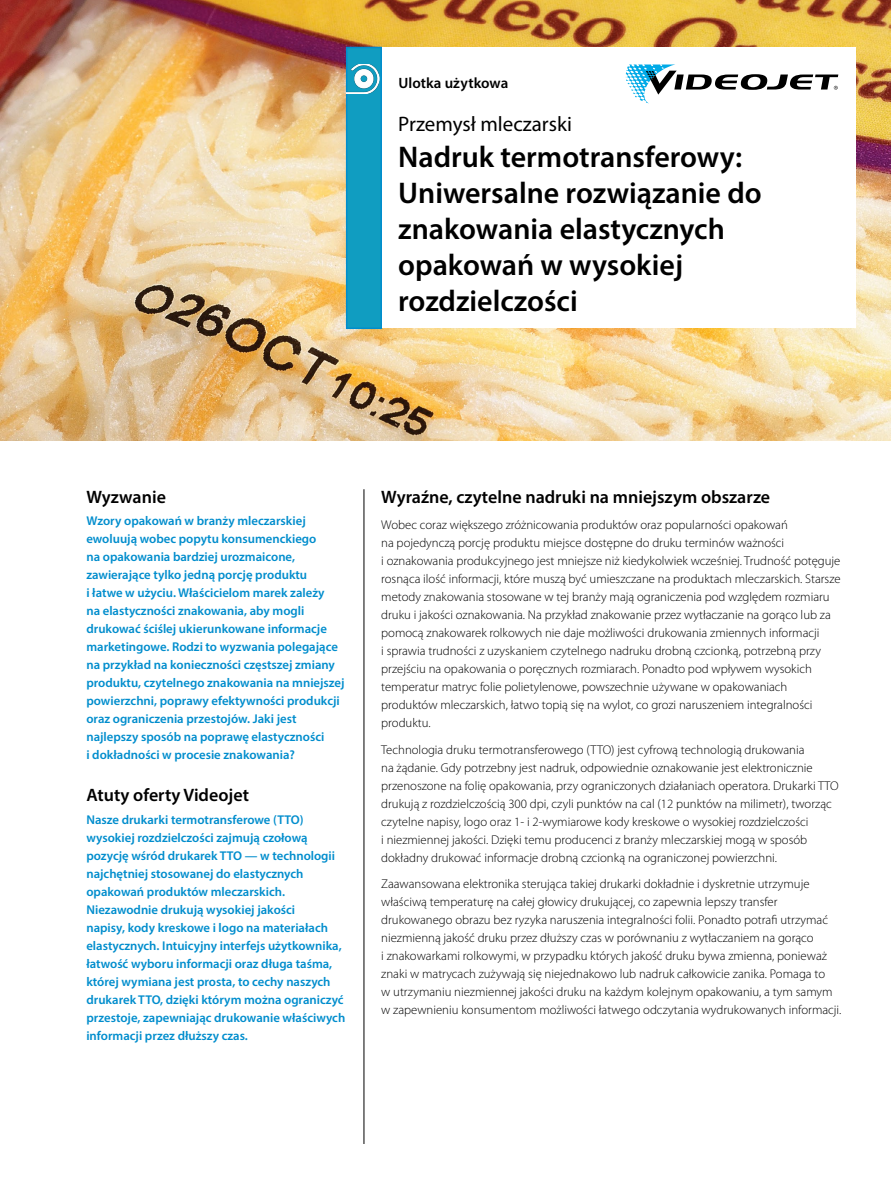
<style>
.page{position:relative;width:891px;height:1188px;background:#fff}
.page>*{position:absolute;margin:0;border:0;box-sizing:border-box;transform-origin:0 0}
.t1{font:600 30px/36px "Myriad Pro";color:#000}
.t2{font:21px "Myriad Pro";color:#000}
.t3{font:600 18px "Myriad Pro";color:#000}
.t4{font:600 15px "Myriad Pro";color:#000}
.t5{font:300 12.75px/18px "Myriad Pro";color:#000}
.t6{font:600 12.75px/18px "Myriad Pro";color:#008dcd}
</style>
<div class="page">
<img style="left:0;top:0;width:891px;height:441px">
<div style="left:381px;top:47px;width:474px;height:281px;background:#fff"></div>
<div style="left:346px;top:47px;width:36px;height:282px;background:#109dc1;border:2px solid #008dcd"></div>
<svg style="left:626px;top:65px;width:212px;height:38px"></svg>
<hr style="left:364px;top:489px;width:1px;height:655px;background:#000">
<img style="left:346px;top:64px;width:35px;height:30px">
<p class="t4" style="left:399px;top:73px;width:111px">Ulotka użytkowa</p>
<h2 class="t2" style="left:398px;top:111px;width:175px">Przemysł mleczarski</h2>
<h1 class="t1" style="left:398px;top:138px;width:365px">Nadruk termotransferowy:<br>Uniwersalne rozwiązanie do znakowania elastycznych opakowań w wysokiej rozdzielczości</h1>
<h3 class="t3" style="left:86px;top:485px;width:81px">Wyzwanie</h3>
<p class="t6" style="left:86px;top:511px;width:260px">Wzory opakowań w branży mleczarskiej ewoluują wobec popytu konsumenckiego<br>na opakowania bardziej urozmaicone, zawierające tylko jedną porcję produktu<br>i łatwe w użyciu. Właścicielom marek zależy<br>na elastyczności znakowania, aby mogli drukować ściślej ukierunkowane informacje marketingowe. Rodzi to wyzwania polegające na przykład na konieczności częstszej zmiany produktu, czytelnego znakowania na mniejszej powierzchni, poprawy efektywności produkcji oraz ograniczenia przestojów. Jaki jest najlepszy sposób na poprawę elastyczności<br>i dokładności w procesie znakowania?</p>
<h3 class="t3" style="left:86px;top:784px;width:164px">Atuty oferty Videojet</h3>
<p class="t6" style="left:86px;top:810px;width:260px">Nasze drukarki termotransferowe (TTO) wysokiej rozdzielczości zajmują czołową pozycję wśród drukarek TTO — w technologii najchętniej stosowanej do elastycznych opakowań produktów mleczarskich.<br>Niezawodnie drukują wysokiej jakości<br>napisy, kody kreskowe i logo na materiałach elastycznych. Intuicyjny interfejs użytkownika, łatwość wyboru informacji oraz długa taśma, której wymiana jest prosta, to cechy naszych drukarek TTO, dzięki którym można ograniczyć przestoje, zapewniając drukowanie właściwych informacji przez dłuższy czas.</p>
<h3 class="t3" style="left:381px;top:485px;width:391px">Wyraźne, czytelne nadruki na mniejszym obszarze</h3>
<p class="t5" style="left:381px;top:516px;width:461px">Wobec coraz większego zróżnicowania produktów oraz popularności opakowań<br>na pojedynczą porcję produktu miejsce dostępne do druku terminów ważności<br>i oznakowania produkcyjnego jest mniejsze niż kiedykolwiek wcześniej. Trudność potęguje rosnąca ilość informacji, które muszą być umieszczane na produktach mleczarskich. Starsze metody znakowania stosowane w tej branży mają ograniczenia pod względem rozmiaru druku i jakości oznakowania. Na przykład znakowanie przez wytłaczanie na gorąco lub za pomocą znakowarek rolkowych nie daje możliwości drukowania zmiennych informacji<br>i sprawia trudności z uzyskaniem czytelnego nadruku drobną czcionką, potrzebną przy przejściu na opakowania o poręcznych rozmiarach. Ponadto pod wpływem wysokich temperatur matryc folie polietylenowe, powszechnie używane w opakowaniach produktów mleczarskich, łatwo topią się na wylot, co grozi naruszeniem integralności produktu.</p>
<p class="t5" style="left:381px;top:741px;width:459px">Technologia druku termotransferowego (TTO) jest cyfrową technologią drukowania<br>na żądanie. Gdy potrzebny jest nadruk, odpowiednie oznakowanie jest elektronicznie przenoszone na folię opakowania, przy ograniczonych działaniach operatora. Drukarki TTO drukują z rozdzielczością 300 dpi, czyli punktów na cal (12 punktów na milimetr), tworząc czytelne napisy, logo oraz 1- i 2-wymiarowe kody kreskowe o wysokiej rozdzielczości<br>i niezmiennej jakości. Dzięki temu producenci z branży mleczarskiej mogą w sposób dokładny drukować informacje drobną czcionką na ograniczonej powierzchni.</p>
<p class="t5" style="left:381px;top:875px;width:462px">Zaawansowana elektronika sterująca takiej drukarki dokładnie i dyskretnie utrzymuje właściwą temperaturę na całej głowicy drukującej, co zapewnia lepszy transfer drukowanego obrazu bez ryzyka naruszenia integralności folii. Ponadto potrafi utrzymać niezmienną jakość druku przez dłuższy czas w porównaniu z wytłaczaniem na gorąco<br>i znakowarkami rolkowymi, w przypadku których jakość druku bywa zmienna, ponieważ znaki w matrycach zużywają się niejednakowo lub nadruk całkowicie zanika. Pomaga to<br>w utrzymaniu niezmiennej jakości druku na każdym kolejnym opakowaniu, a tym samym w zapewnieniu konsumentom możliwości łatwego odczytania wydrukowanych informacji.</p>
</div>
